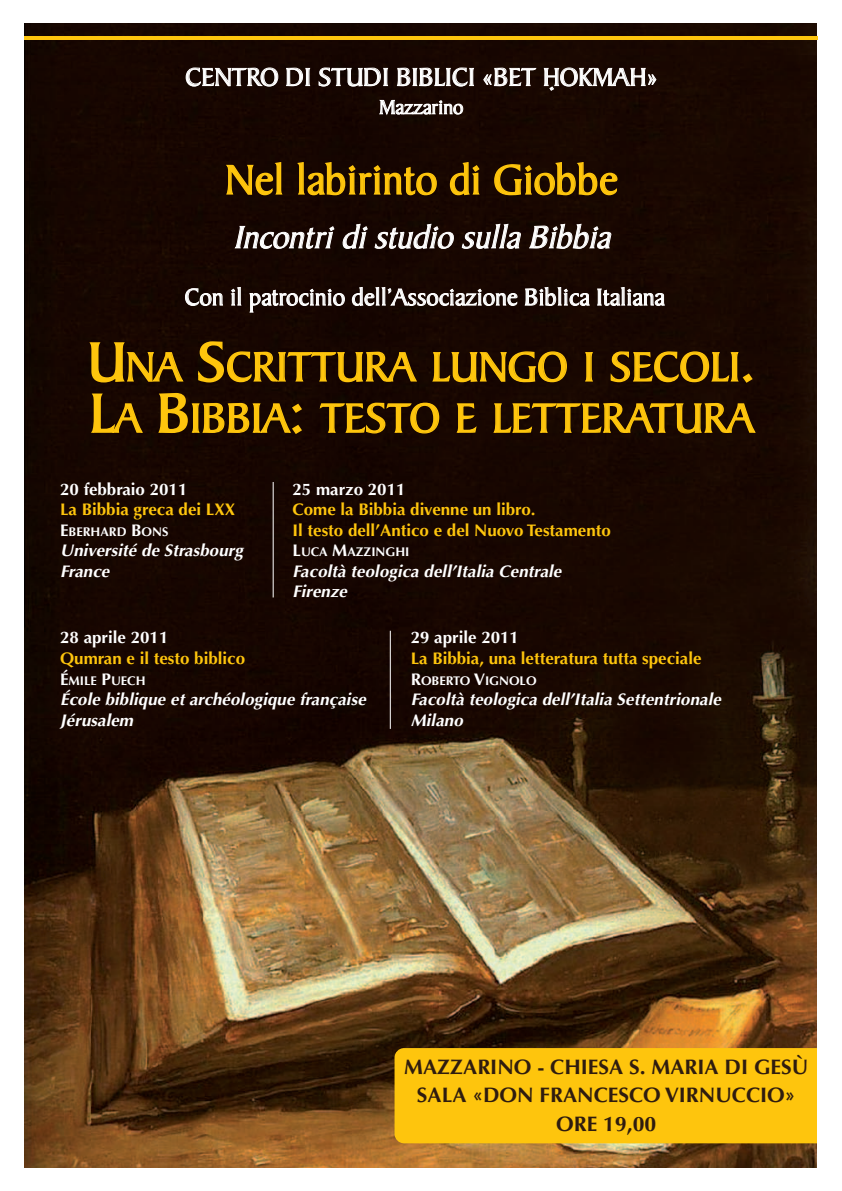
<style>
.page{position:relative;width:842px;height:1191px;background:#fff}
.page>*{position:absolute;margin:0;border:0;box-sizing:border-box;transform-origin:0 0}
.t1{font:44.5px "Baker Signet+FOTIKJ";color:#fec50d}
.t2{font:44.1px/51.2px "Baker Signet+FOTIKJ";color:#fec50d}
.t3{font:italic 33.6px "Baker Signet+FOTIKJ";color:#fff}
.t4{font:26.9px "Baker Signet+FOTIKJ";color:#fff}
.t5{font:25.2px "Baker Signet+FOTIKJ";color:#fff}
.t6{font:21px/28.6px "Optima Bold+SHGULH";color:#2f1c0f;text-align:center}
.t7{font:21px "Baker Signet+FOTIKJ";color:#fff}
.t8{font:16.8px/20.6px "Optima Bold Oblique+OFYMGT";letter-spacing:.005em;color:#fff}
.t9{font:16.8px/20.6px "Optima Bold+SHGULH";color:#fec50d}
.t10{font:16.8px "Optima Bold+SHGULH";color:#fff}
.t11{font:12.6px "Optima Bold+SHGULH";color:#fff}
.s1{font-size:58.8px}
.s2{font-size:16.8px}
</style>
<div class="page">
<img style="left:24px;top:24px;width:794px;height:1143px">
<div style="left:394px;top:1048px;width:448px;height:95px;background:#fec50d;border-radius:10px"></div>
<div style="left:818px;top:0;width:24px;height:1191px;background:#fff"></div>
<hr style="left:273px;top:482px;width:1px;height:115px;background:#fff">
<hr style="left:24px;top:36px;width:794px;height:3px;background:#fec50d">
<hr style="left:390px;top:631px;width:1px;height:98px;background:#fff">
<h3 class="t4" style="left:185px;top:67px;width:474px">CENTRO DI STUDI BIBLICI «BET H. OKMAH»</h3>
<p class="t7" style="left:379px;top:99px;width:86px">Mazzarino</p>
<h1 class="t1" style="left:225px;top:163px;width:394px">Nel labirinto di Giobbe</h1>
<h3 class="t3" style="left:233px;top:224px;width:385px">Incontridistudio sulla Bibbia</h3>
<h3 class="t5" style="left:185px;top:287px;width:482px">Con il patrocinio dell’Associazione Biblica Italiana</h3>
<h2 class="t2" style="left:88px;top:346px;width:669px"><span class="s1">U</span>NA <span class="s1">S</span>CRITTURA LUNGO I SECOLI<span class="s1">.<br>L</span>A <span class="s1">B</span>IBBIA<span class="s1">:</span> TESTO E LETTERATURA</h2>
<p class="t10" style="left:60px;top:482px;width:129px">20 febbraio 2011</p>
<p class="t9" style="left:60px;top:501px;width:177px">La Bibbia greca dei LXX</p>
<p class="t11" style="left:60px;top:526px;width:110px"><span class="s2">E</span>BERHARD <span class="s2">B</span>ONS</p>
<p class="t8" style="left:60px;top:542px;width:184px">Université de Strasbourg<br>France</p>
<p class="t10" style="left:292px;top:482px;width:115px">25 marzo 2011</p>
<p class="t9" style="left:292px;top:501px;width:320px">Come la Bibbia divenne un libro.<br>Il testo dell’Antico e del Nuovo Testamento</p>
<p class="t11" style="left:292px;top:547px;width:118px"><span class="s2">L</span>UCA <span class="s2">M</span>AZZINGHI</p>
<p class="t8" style="left:292px;top:562px;width:270px">Facoltà teologica dell’Italia Centrale<br>Firenze</p>
<p class="t10" style="left:60px;top:631px;width:110px">28 aprile 2011</p>
<p class="t9" style="left:60px;top:649px;width:186px">Qumran e il testo biblico</p>
<p class="t11" style="left:60px;top:675px;width:87px"><span class="s2">É</span>MILE <span class="s2">P</span>UECH</p>
<p class="t8" style="left:60px;top:690px;width:307px">École biblique et archéologique française<br>Jérusalem</p>
<p class="t10" style="left:411px;top:631px;width:110px">29 aprile 2011</p>
<p class="t9" style="left:411px;top:649px;width:292px">La Bibbia, una letteratura tutta speciale</p>
<p class="t11" style="left:411px;top:675px;width:127px"><span class="s2">R</span>OBERTO <span class="s2">V</span>IGNOLO</p>
<p class="t8" style="left:411px;top:690px;width:312px">Facoltà teologica dell’Italia Settentrionale<br>Milano</p>
<p class="t6" style="left:404px;top:1054px;width:405px">MAZZARINO - CHIESA S. MARIA DI GESÙ<br>SALA «DON FRANCESCO VIRNUCCIO»<br>ORE 19,00</p>
</div>
